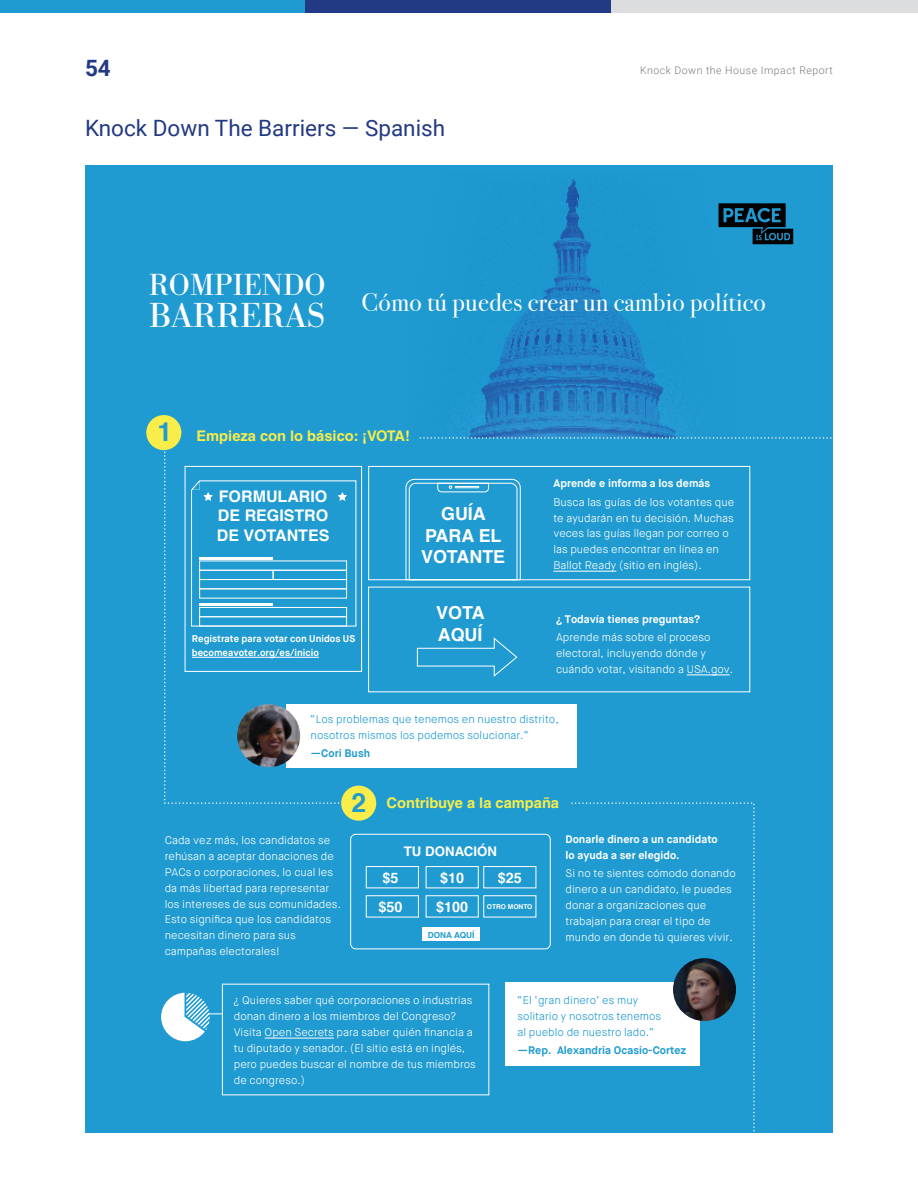
<style>
.page{position:relative;width:918px;height:1188px;background:#fff}
.page>*{position:absolute;margin:0;border:0;box-sizing:border-box;transform-origin:0 0}
.t1{font:36.15px "Bodoni URW";color:#fff}
.t2{font:31.8px "Bodoni URW";color:#fff}
.t3{font:700 26.4px "Helvetica";color:#209bd1}
.t4{font:25.65px "Bodoni Svty Two ITCTT";letter-spacing:.01em;color:#fff}
.t5{font:22.5px "Roboto";color:#223983}
.t6{font:700 22.5px "Roboto";color:#223983}
.t7{font:700 17.85px/21.5px "Helvetica";color:#fff;text-align:center}
.t8{font:700 16.05px/19.2px "Helvetica";color:#fff}
.t9{font:700 14.7px "Helvetica LT Std";color:#f8ed49}
.t10{font:700 14.4px "Helvetica";color:#fff}
.t11{font:700 13.35px "Helvetica LT Std";color:#fff}
.t12{font:300 10.95px/15.9px "Maison Neue";color:#fff}
.t13{font:300 10.95px/15.9px "Maison Neue";color:#209bd1}
.t14{font:700 10.95px/15.9px "Maison Neue";color:#fff}
.t15{font:700 10.95px "Maison Neue";color:#209bd1}
.t16{font:300 10.5px "Roboto";letter-spacing:.05em;color:#797a7d}
.t17{font:700 9.75px/13.5px "Maison Neue";color:#fff}
.t18{font:700 8.25px "Helvetica LT Std";color:#209bd1}
.t19{font:700 6.6px "Helvetica";color:#fff}
.s1{font-family:"Helvetica";font-size:26.4px;color:#209bd1}
</style>
<div class="page">
<div style="left:85px;top:165px;width:748px;height:968px;background:#209bd1"></div>
<img style="left:419px;top:179px;width:300px;height:259px">
<div style="left:287px;top:704px;width:290px;height:64px;background:#fff"></div>
<svg style="left:406px;top:479px;width:115px;height:99px"></svg>
<div style="left:455px;top:486px;width:24px;height:2px;border:1px solid #fff"></div>
<hr style="left:553px;top:571px;width:63px;height:1px;background:#fff">
<hr style="left:687px;top:675px;width:43px;height:1px;background:#fff">
<svg style="left:164px;top:441px;width:192px;height:363px"></svg>
<div style="left:146px;top:415px;width:35px;height:35px;background:#f8ed49;border-radius:50%"></div>
<div style="left:341px;top:786px;width:35px;height:35px;background:#f8ed49;border-radius:50%"></div>
<svg style="left:571px;top:802px;width:184px;height:330px"></svg>
<div style="left:422px;top:927px;width:58px;height:14px;background:#fff"></div>
<div style="left:366px;top:866px;width:53px;height:22px;border:1px solid #fff"></div>
<div style="left:426px;top:866px;width:52px;height:22px;border:1px solid #fff"></div>
<div style="left:484px;top:866px;width:52px;height:22px;border:1px solid #fff"></div>
<div style="left:351px;top:834px;width:199px;height:115px;border:1px solid #fff;border-radius:5px"></div>
<div style="left:185px;top:466px;width:177px;height:206px;border:1px solid #fff"></div>
<div style="left:369px;top:466px;width:381px;height:114px;border:1px solid #fff"></div>
<img style="left:237px;top:704px;width:63px;height:63px;border-radius:32px">
<div style="left:506px;top:982px;width:194px;height:84px;background:#fff"></div>
<img style="left:673px;top:958px;width:63px;height:63px;border-radius:32px">
<svg style="left:420px;top:437px;width:412px;height:2px"></svg>
<svg style="left:161px;top:993px;width:61px;height:48px"></svg>
<hr style="left:265px;top:1038px;width:69px;height:1px;background:#fff">
<svg style="left:719px;top:203px;width:74px;height:41px"></svg>
<svg style="left:417px;top:638px;width:100px;height:39px"></svg>
<div style="left:0;top:0;width:306px;height:13px;background:#209bd1"></div>
<div style="left:306px;top:0;width:306px;height:13px;background:#223983"></div>
<div style="left:612px;top:0;width:306px;height:13px;background:#dcddde"></div>
<h3 class="t6" style="left:85px;top:53px;width:27px">54</h3>
<p class="t16" style="left:640px;top:63px;width:194px">Knock Down the House Impact Report</p>
<h3 class="t5" style="left:85px;top:112px;width:362px">Knock Down The Barriers — Spanish</h3>
<h2 class="t2" style="left:149px;top:266px;width:178px">ROMPIENDO</h2>
<h1 class="t1" style="left:149px;top:293px;width:178px">BARRERAS</h1>
<h3 class="t4" style="left:362px;top:281px;width:406px">Cómo tú puedes crear un cambio político</h3>
<h3 class="t3" style="left:157px;top:411px;width:16px">1</h3>
<h3 class="t9" style="left:196px;top:427px;width:215px">Empieza con lo básico: ¡VOTA!</h3>
<h3 class="t8" style="left:217px;top:487px;width:114px">FORMULARIO<br>DE REGISTRO<br>DE VOTANTES</h3>
<p class="t17" style="left:192px;top:632px;width:165px">Regístrate para votar con Unidos US becomeavoter.org/es/inicio</p>
<h3 class="t7" style="left:421px;top:504px;width:86px">GUÍA<br>PARA EL<br>VOTANTE</h3>
<h3 class="t7" style="left:436px;top:602px;width:50px;text-align:left">VOTA<br>AQUÍ</h3>
<p class="t14" style="left:553px;top:476px;width:158px">Aprende e informa a los demás</p>
<p class="t12" style="left:553px;top:494px;width:182px">Busca las guías de los votantes que te ayudarán en tu decisión. Muchas veces las guías llegan por correo o las puedes encontrar en línea en Ballot Ready (sitio en inglés).</p>
<p class="t14" style="left:556px;top:611px;width:146px">¿ Todavía tienes preguntas?</p>
<p class="t12" style="left:556px;top:630px;width:179px">Aprende más sobre el proceso electoral, incluyendo dónde y cuándo votar, visitando a USA.gov.</p>
<p class="t13" style="left:311px;top:711px;width:250px">“Los problemas que tenemos en nuestro distrito, nosotros mismos los podemos solucionar.”</p>
<p class="t15" style="left:311px;top:746px;width:61px">—Cori Bush</p>
<h3 class="t9" style="left:351px;top:794px;width:209px"><span class="s1">2</span> Contribuye a la campaña</h3>
<p class="t12" style="left:165px;top:832px;width:178px">Cada vez más, los candidatos se rehúsan a aceptar donaciones de<br>PACs o corporaciones, lo cual les da más libertad para representar los intereses de sus comunidades.<br>Esto significa que los candidatos necesitan dinero para sus campañas electorales!</p>
<p class="t11" style="left:404px;top:844px;width:95px">TU DONACIÓN</p>
<h3 class="t10" style="left:382px;top:867px;width:18px">$5</h3>
<h3 class="t10" style="left:440px;top:867px;width:26px">$10</h3>
<h3 class="t10" style="left:498px;top:867px;width:26px">$25</h3>
<h3 class="t10" style="left:378px;top:895px;width:26px">$50</h3>
<h3 class="t10" style="left:436px;top:895px;width:34px">$100</h3>
<p class="t19" style="left:487px;top:901px;width:47px">OTRO MONTO</p>
<p class="t18" style="left:428px;top:930px;width:48px">DONA AQUÍ</p>
<p class="t14" style="left:566px;top:831px;width:154px">Donarle dinero a un candidato lo ayuda a ser elegido.</p>
<p class="t12" style="left:566px;top:865px;width:172px">Si no te sientes cómodo donando dinero a un candidato, le puedes donar a organizaciones que trabajan para crear el tipo de mundo en donde tú quieres vivir.</p>
<p class="t12" style="left:234px;top:993px;width:244px">¿ Quieres saber qué corporaciones o industrias donan dinero a los miembros del Congreso?<br>Visita Open Secrets para saber quién financia a tu diputado y senador. (El sitio está en inglés, pero puedes buscar el nombre de tus miembros de congreso.)</p>
<p class="t13" style="left:518px;top:993px;width:145px">“El ‘gran dinero’ es muy solitario y nosotros tenemos al pueblo de nuestro lado.”</p>
<p class="t15" style="left:518px;top:1044px;width:170px">—Rep. Alexandria Ocasio-Cortez</p>
</div>
